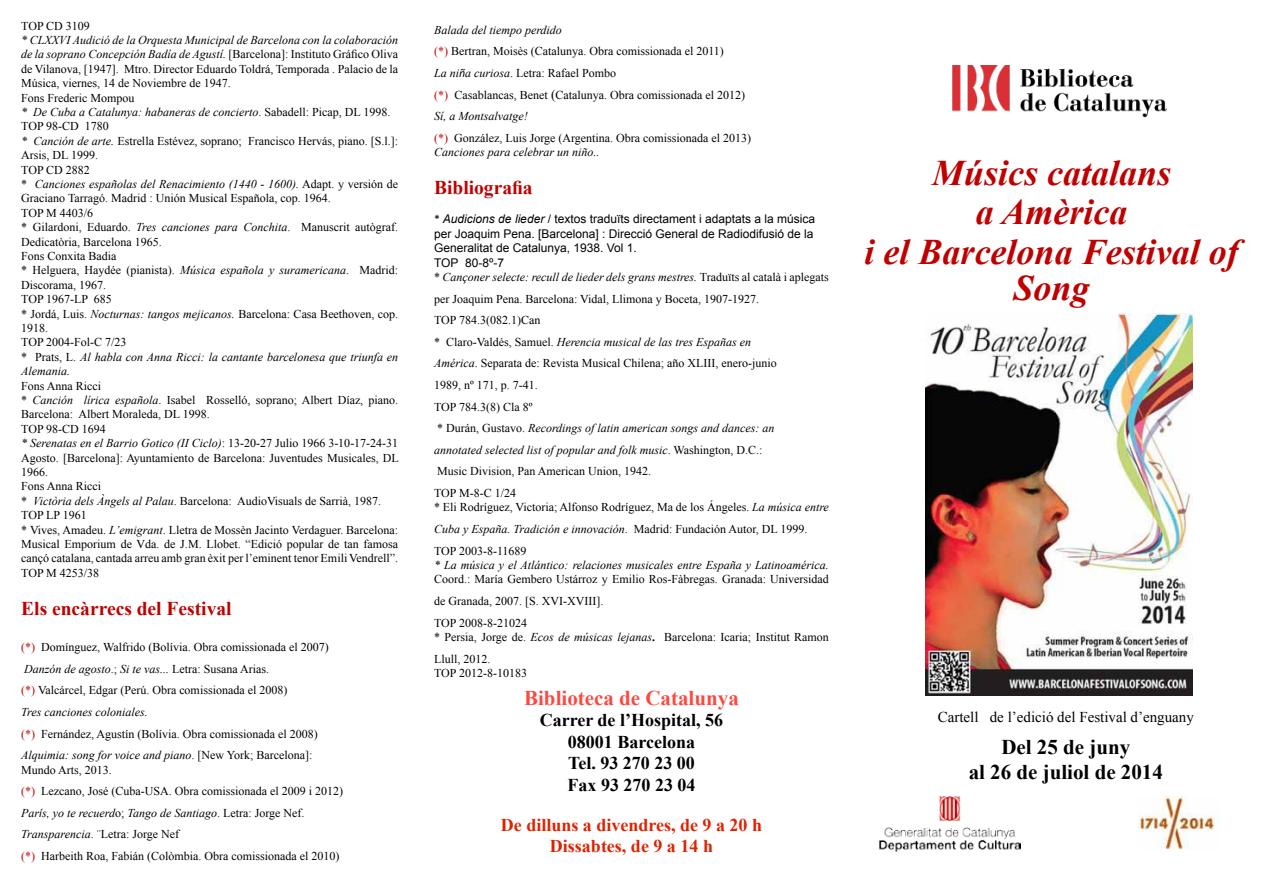
<style>
.page{position:relative;width:1263px;height:893px;background:#fff}
.page>*{position:absolute;margin:0;border:0;box-sizing:border-box;transform-origin:0 0}
.t1{font:italic 700 36px/39.6px "Times New Roman";color:#c00000;text-align:center}
.t2{font:700 21px/25.2px "Times New Roman";color:#000;text-align:center}
.t3{font:700 21px "Times New Roman";color:#ff4740}
.t4{font:700 19.5px "Times New Roman";color:#c00000}
.t5{font:700 18px/21.6px "Times New Roman";color:#000;text-align:center}
.t6{font:700 18px/21.6px "Times New Roman";color:#df2200;text-align:center}
.t7{font:15px "Times New Roman";color:#000}
.t8{font:12px/14.4px "Times New Roman";color:#000}
.t9{font:12px/14.4px "Arial";color:#000}
.t10{font:italic 12px "Times New Roman";color:#000}
.s1{font-style:italic}
.s2{color:#c00000}
.s3{font-family:"Calibri";font-style:italic}
.s4{font-size:13.5px}
.s5{font-family:"Calibri"}
.s6{font-weight:700}
</style>
<div class="page">
<img style="left:879px;top:797px;width:142px;height:55px">
<img style="left:952px;top:65px;width:215px;height:53px">
<img style="left:1137px;top:797px;width:83px;height:53px">
<img style="left:925px;top:314px;width:267px;height:381px">
<p class="t8" style="left:21px;top:18px;width:70px">TOP CD 3109</p>
<p class="t8" style="left:21px;top:33px;width:379px"><span class="s1">* CLXXVI Audició de la Orquesta Municipal de Barcelona con la colaboración de la soprano Concepción Badía de Agustí.</span> [Barcelona]: Instituto Gráfico Oliva de Vilanova, [1947]. Mtro. Director Eduardo Toldrá, Temporada . Palacio de la Música, viernes, 14 de Noviembre de 1947.<br>Fons Frederic Mompou<br><span class="s1">* De Cuba a Catalunya: habaneras de concierto</span>. Sabadell: Picap, DL 1998.<br>TOP 98-CD 1780<br><span class="s1">* Canción de arte.</span> Estrella Estévez, soprano; Francisco Hervás, piano. [S.l.]:<br>Arsis, DL 1999.<br>TOP CD 2882<br>* <span class="s1">Canciones españolas del Renacimiento (1440 - 1600).</span> Adapt. y versión de Graciano Tarragó. Madrid : Unión Musical Española, cop. 1964.<br>TOP M 4403/6<br>* Gilardoni, Eduardo. <span class="s1">Tres canciones para Conchita</span>. Manuscrit autògraf.<br>Dedicatòria, Barcelona 1965.<br>Fons Conxita Badia<br>* Helguera, Haydée (pianista). <span class="s1">Música española y suramericana</span>. Madrid:<br>Discorama, 1967.<br>TOP 1967-LP 685<br>* Jordá, Luis. <span class="s1">Nocturnas: tangos mejicanos.</span> Barcelona: Casa Beethoven, cop.<br>1918.<br>TOP 2004-Fol-C 7/23<br>* Prats, L. <span class="s1">Al habla con Anna Ricci: la cantante barcelonesa que triunfa en Alemania.</span></p>
<p class="t8" style="left:21px;top:378px;width:379px">Fons Anna Ricci<br>* <span class="s1">Canción lírica española</span>. Isabel Rosselló, soprano; Albert Díaz, piano.<br>Barcelona: Albert Moraleda, DL 1998.<br>TOP 98-CD 1694<br><span class="s1">* Serenatas en el Barrio Gotico (II Ciclo)</span>: 13-20-27 Julio 1966 3-10-17-24-31<br>Agosto. [Barcelona]: Ayuntamiento de Barcelona: Juventudes Musicales, DL 1966.<br>Fons Anna Ricci<br>* <span class="s1">Victòria dels Àngels al Palau</span>. Barcelona: AudioVisuals de Sarrià, 1987.<br>TOP LP 1961<br>* Vives, Amadeu. <span class="s1">L’emigrant</span>. Lletra de Mossèn Jacinto Verdaguer. Barcelona:<br>Musical Emporium de Vda. de J.M. Llobet. “Edició popular de tan famosa cançó catalana, cantada arreu amb gran èxit per l’eminent tenor Emili Vendrell”.<br>TOP M 4253/38</p>
<h3 class="t4" style="left:21px;top:595px;width:212px">Els encàrrecs del Festival</h3>
<p class="t8" style="left:21px;top:636px;width:309px;line-height:21.6px"><span class="s2">(*)</span> Domínguez, Walfrido (Bolívia. Obra comissionada el 2007)<br><span class="s1">Danzón de agosto</span>.; <span class="s1">Si te vas...</span> Letra: Susana Arias.<br><span class="s2">(*)</span> Valcárcel, Edgar (Perú. Obra comissionada el 2008)<br><span class="s1">Tres canciones coloniales.<br></span><span class="s2">(*)</span> Fernández, Agustín (Bolívia. Obra comissionada el 2008)<br><span class="s1">Alquimia: song for voice and piano</span>. [New York; Barcelona]:</p>
<p class="t8" style="left:21px;top:759px;width:323px;line-height:21.6px">Mundo Arts, 2013.<br><span class="s2">(*)</span> Lezcano, José (Cuba-USA. Obra comissionada el 2009 i 2012)<br><span class="s1">Par</span><span class="s3">í</span><span class="s1">s, yo te recuerd</span>o; <span class="s1">Tango de Santiago</span>. Letra: Jorge Nef.<br><span class="s1">Transparencia</span>. ¨Letra: Jorge Nef<br><span class="s2">(*)</span> Harbeith Roa, Fabián (Colòmbia. Obra comissionada el 2010)</p>
<p class="t8" style="left:434px;top:19px;width:319px;line-height:21.6px"><span class="s1">Balada del tiempo perdido<br></span><span class="s2">(*)</span> Bertran, Moisès (Catalunya. Obra comissionada el 2011)<br><span class="s1">La ni</span><span class="s3">ñ</span><span class="s1">a curiosa</span>. Letra: Rafael Pombo<br><span class="s2">(*)</span> Casablancas, Benet <span class="s4">(</span>Catalunya. Obra comissionada el 2012)<br><span class="s1">Sí, a Montsalvatge!<br></span><span class="s2">(*)</span> González, Luis Jorge (Argentina. Obra comissionada el 2013)</p>
<p class="t10" style="left:434px;top:144px;width:167px">Canciones para celebrar un niño..</p>
<h3 class="t4" style="left:434px;top:174px;width:100px">Bibliografia</h3>
<p class="t9" style="left:434px;top:212px;width:383px"><span class="s5">*</span> <span class="s1">Audicions de lieder</span> / textos traduïts directament i adaptats a la música per Joaquim Pena. [Barcelona] : Direcció General de Radiodifusió de la Generalitat de Catalunya, 1938. Vol 1.<br>TOP 80-8º-7</p>
<p class="t8" style="left:434px;top:266px;width:396px;line-height:21.6px">* <span class="s1">Cançoner selecte: recull de lieder dels grans mestres.</span> Traduïts al català i aplegats per Joaquim Pena. Barcelona: Vidal, Llimona y Boceta, 1907-1927.<br>TOP 784.3(082.1)Can<br>* Claro-Valdés, Samuel. <span class="s1">Herencia musical de las tres Españas en<br>América</span>. Separata de: Revista Musical Chilena; año XLIII, enero-junio<br>1989, nº 171, p. 7-41.<br>TOP 784.3(8) Cla 8º<br>* Durán, Gustavo. <span class="s1">Recordings of latin american songs and dances: an<br>annotated selected list of popular and folk music</span>. Washington, D.C.:<br>Music Division, Pan American Union, 1942.<br>TOP M-8-C 1/24</p>
<p class="t8" style="left:434px;top:496px;width:396px;line-height:21.6px">* Eli Rodríguez, Victoria; Alfonso Rodríguez, Ma de los Ángeles. <span class="s1">La música entre<br>Cuba y España. Tradición e innovación</span>. Madrid: Fundación Autor, DL 1999.<br>TOP 2003-8-11689</p>
<p class="t10" style="left:434px;top:557px;width:396px">* La música y el Atlántico: relaciones musicales entre España y Latinoamérica.</p>
<p class="t8" style="left:434px;top:568px;width:396px;line-height:21.6px">Coord.: María Gembero Ustárroz y Emilio Ros-Fàbregas. Granada: Universidad de Granada, 2007. [S. XVI-XVIII].<br>TOP 2008-8-21024</p>
<p class="t8" style="left:434px;top:626px;width:396px;line-height:21.6px">* Persia, Jorge de. <span class="s1">Ecos de músicas lejanas</span><span class="s6">.</span> Barcelona: Icaria; Institut Ramon<br>Llull, 2012.</p>
<p class="t8" style="left:434px;top:666px;width:94px">TOP 2012-8-10183</p>
<h2 class="t3" style="left:524px;top:683px;width:216px">Biblioteca de Catalunya</h2>
<h3 class="t5" style="left:540px;top:709px;width:185px">Carrer de l’Hospital, 56<br>08001 Barcelona<br>Tel. 93 270 23 00<br>Fax 93 270 23 04</h3>
<h3 class="t6" style="left:501px;top:813px;width:263px">De dilluns a divendres, de 9 a 20 h<br>Dissabtes, de 9 a 14 h</h3>
<h1 class="t1" style="left:865px;top:152px;width:376px">Músics catalans<br>a Amèrica<br>i el Barcelona Festival of</h1>
<h1 class="t1" style="left:1013px;top:267px;width:78px">Song</h1>
<p class="t7" style="left:938px;top:707px;width:258px">Cartell de l’edició del Festival d’enguany</p>
<h2 class="t2" style="left:969px;top:734px;width:196px">Del 25 de juny<br>al 26 de juliol de 2014</h2>
</div>
